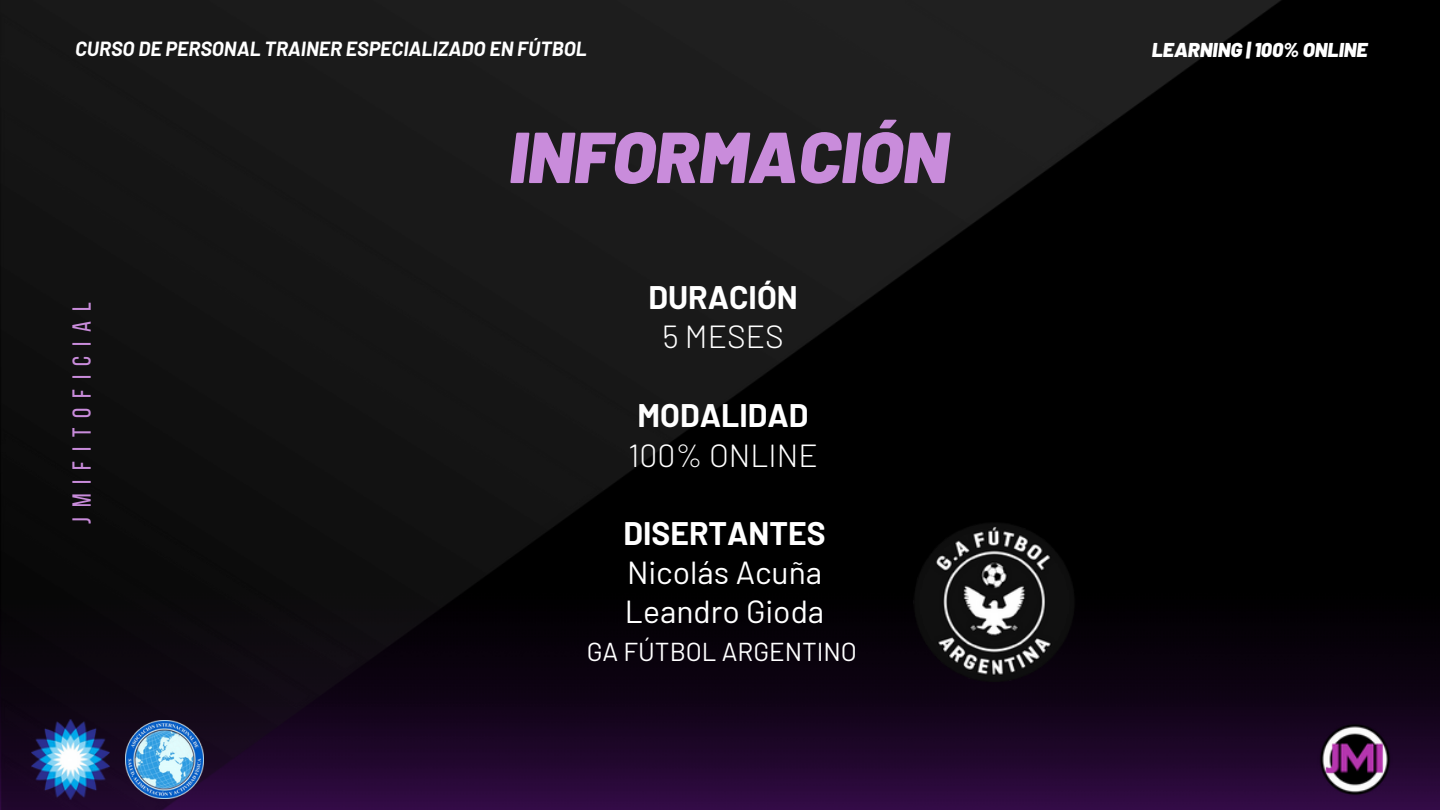
<style>
.page{position:relative;width:1440px;height:810px;background:#000}
.page>*{position:absolute;margin:0;border:0;box-sizing:border-box;transform-origin:0 0}
.t1{font:italic 900 72px "Barlow";color:#c98cdb}
.t2{font:300 32px/39.4px "Barlow";color:#fff}
.t3{font:700 32px/39.4px "Barlow";color:#fff;text-align:center}
.t4{font:31.8px/39px "Barlow";color:#fff;text-align:justify}
.t5{font:26px "Bebas Neue";letter-spacing:.38em;color:#c98cdb}
.t6{font:25.8px "Barlow";color:#fff}
.t7{font:italic 700 20px "Barlow";color:#fff}
.t8{font:italic 900 20px "Barlow";color:#fff}
.s1{font-weight:300}
.s2{font-weight:700}
</style>
<div class="page">
<img style="left:1282px;top:645px;width:158px;height:165px">
<img style="left:1315px;top:720px;width:80px;height:79px">
<img style="left:0;top:0;width:1282px;height:810px">
<img style="left:126px;top:720px;width:78px;height:78px">
<img style="left:32px;top:720px;width:78px;height:79px">
<img style="left:911px;top:516px;width:168px;height:171px">
<p class="t7" style="left:75px;top:36px;width:513px">CURSO DE PERSONAL TRAINER ESPECIALIZADO EN FÚTBOL</p>
<p class="t8" style="left:1152px;top:37px;width:217px">LEARNING | 100% ONLINE</p>
<h2 class="t5" style="left:71px;top:524px;width:223px;rotate:-90deg">jmifitoficial</h2>
<h2 class="t1" style="left:509px;top:111px;width:441px">INFORMACIÓN</h2>
<p class="t3" style="left:648px;top:276px;width:151px">DURACIÓN<br><span class="s1">5 MESES</span></p>
<h3 class="t2" style="left:628px;top:395px;width:191px"><span class="s2">MODALIDAD<br></span>100% ONLINE</h3>
<p class="t4" style="left:623px;top:513px;width:204px"><span class="s2">DISERTANTES </span>Nicolás Acuña Leandro Gioda</p>
<p class="t6" style="left:587px;top:635px;width:272px">GA FÚTBOL ARGENTINO</p>
</div>
